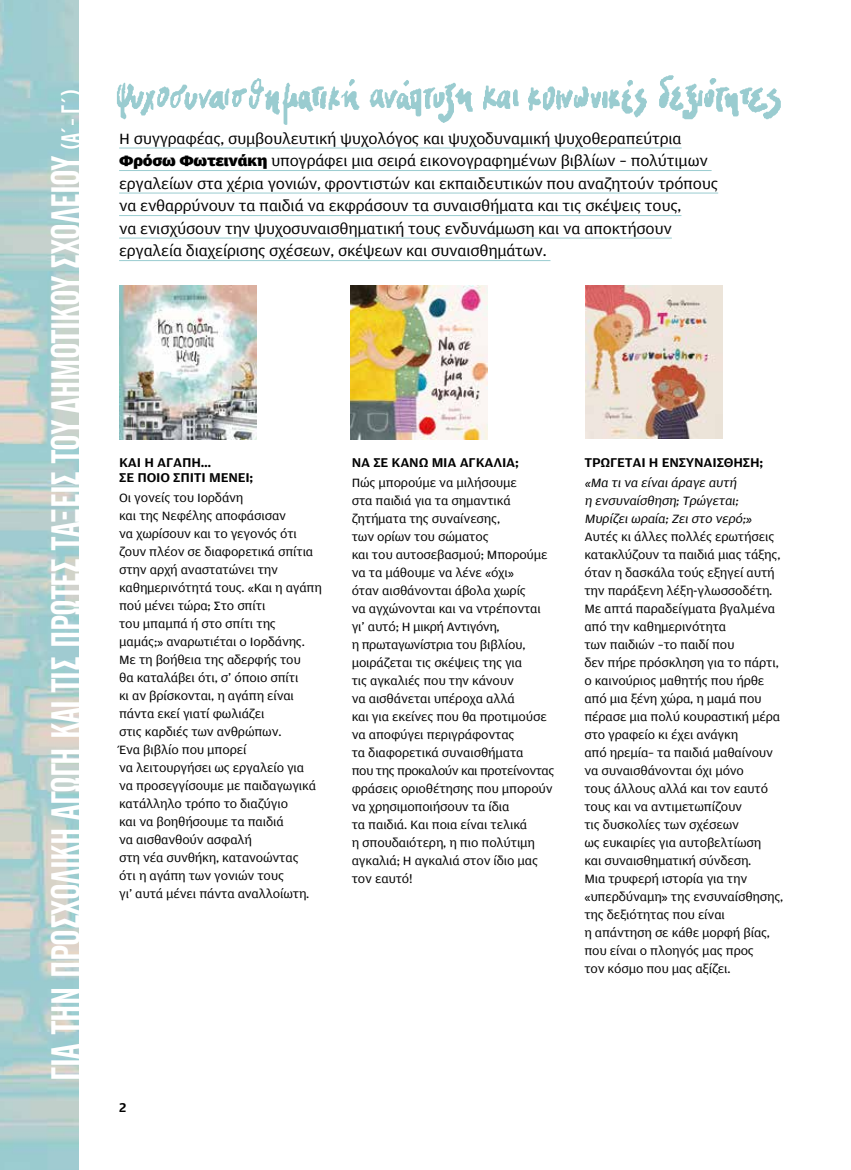
<style>
.page{position:relative;width:851px;height:1170px;background:#fff}
.page>*{position:absolute;margin:0;border:0;box-sizing:border-box;transform-origin:0 0}
.t1{font:39.75px "CF Blast Gothic Medi";letter-spacing:-.01em;color:#fff}
.t2{font:expanded 15.75px/22.5px "Amplitude GR";letter-spacing:-.015em;color:#000}
.t3{font:500 expanded 13.5px/15px "Amplitude GR";letter-spacing:-.015em;color:#000}
.t4{font:expanded 12.75px/18px "Amplitude GR";letter-spacing:-.015em;color:#000}
.s1{font-size:25.5px}
.s2{font-weight:900}
</style>
<div class="page">
<img style="left:0;top:0;width:78px;height:1169px">
<hr style="left:119px;top:148px;width:562px;height:1px;background:#9accd0">
<hr style="left:119px;top:170px;width:592px;height:1px;background:#9accd0">
<hr style="left:119px;top:193px;width:599px;height:1px;background:#9accd0">
<hr style="left:119px;top:215px;width:562px;height:1px;background:#9accd0">
<hr style="left:119px;top:238px;width:552px;height:1px;background:#9accd0">
<hr style="left:119px;top:260px;width:431px;height:1px;background:#9accd0">
<img style="left:119px;top:285px;width:137px;height:154px">
<img style="left:351px;top:285px;width:137px;height:154px">
<img style="left:585px;top:285px;width:137px;height:154px">
<svg style="left:483px;top:86px;width:35px;height:24px"></svg>
<svg style="left:659px;top:75px;width:121px;height:44px"></svg>
<svg style="left:117px;top:78px;width:242px;height:47px"></svg>
<svg style="left:528px;top:80px;width:118px;height:37px"></svg>
<svg style="left:370px;top:80px;width:102px;height:43px"></svg>
<h1 class="t1" style="left:46px;top:1080px;width:992px;rotate:-90deg">ΓΙΑ ΤΗΝ ΠΡΟΣΧΟΛΙΚΗ ΑΓΩΓΗ ΚΑΙ ΤΙΣ ΠΡΩΤΕΣ ΤΑΞΕΙΣ ΤΟΥ ΔΗΜΟΤΙΚΟΥ ΣΧΟΛΕΙΟΥ <span class="s1">(Α΄ - Γ΄)</span></h1>
<p class="t2" style="left:119px;top:127px;width:600px">Η συγγραφέας, συμβουλευτική ψυχολόγος και ψυχοδυναμική ψυχοθεραπεύτρια <span class="s2">Φρόσω Φωτεινάκη</span> υπογράφει μια σειρά εικονογραφημένων βιβλίων – πολύτιμων εργαλείων στα χέρια γονιών, φροντιστών και εκπαιδευτικών που αναζητούν τρόπους να ενθαρρύνουν τα παιδιά να εκφράσουν τα συναισθήματα και τις σκέψεις τους,<br>να ενισχύσουν την ψυχοσυναισθηματική τους ενδυνάμωση και να αποκτήσουν εργαλεία διαχείρισης σχέσεων, σκέψεων και συναισθημάτων.</p>
<p class="t3" style="left:119px;top:455px;width:136px">ΚΑΙ Η ΑΓΆΠΗ…<br>ΣΕ ΠΟΙΟ ΣΠΊΤΙ ΜΈΝΕΙ;</p>
<p class="t4" style="left:119px;top:488px;width:204px">Οι γονείς του Ιορδάνη<br>και της Νεφέλης αποφάσισαν<br>να χωρίσουν και το γεγονός ότι ζουν πλέον σε διαφορετικά σπίτια στην αρχή αναστατώνει την καθημερινότητά τους. «Και η αγάπη πού μένει τώρα; Στο σπίτι<br>του μπαμπά ή στο σπίτι της μαμάς;» αναρωτιέται ο Ιορδάνης.<br>Με τη βοήθεια της αδερφής του<br>θα καταλάβει ότι, σ’ όποιο σπίτι<br>κι αν βρίσκονται, η αγάπη είναι πάντα εκεί γιατί φωλιάζει<br>στις καρδιές των ανθρώπων.<br>Ένα βιβλίο που μπορεί<br>να λειτουργήσει ως εργαλείο για<br>να προσεγγίσουμε με παιδαγωγικά κατάλληλο τρόπο το διαζύγιο<br>και να βοηθήσουμε τα παιδιά<br>να αισθανθούν ασφαλή<br>στη νέα συνθήκη, κατανοώντας<br>ότι η αγάπη των γονιών τους<br>γι’ αυτά μένει πάντα αναλλοίωτη.</p>
<p class="t3" style="left:351px;top:455px;width:169px">ΝΑ ΣΕ ΚΆΝΩ ΜΙΑ ΑΓΚΑΛΙΆ;</p>
<p class="t4" style="left:351px;top:473px;width:204px">Πώς μπορούμε να μιλήσουμε<br>στα παιδιά για τα σημαντικά ζητήματα της συναίνεσης,<br>των ορίων του σώματος<br>και του αυτοσεβασμού; Μπορούμε να τα μάθουμε να λένε «όχι»<br>όταν αισθάνονται άβολα χωρίς<br>να αγχώνονται και να ντρέπονται γι’ αυτό; Η μικρή Αντιγόνη,<br>η πρωταγωνίστρια του βιβλίου, μοιράζεται τις σκέψεις της για<br>τις αγκαλιές που την κάνουν<br>να αισθάνεται υπέροχα αλλά<br>και για εκείνες που θα προτιμούσε να αποφύγει περιγράφοντας<br>τα διαφορετικά συναισθήματα<br>που της προκαλούν και προτείνοντας φράσεις οριοθέτησης που μπορούν να χρησιμοποιήσουν τα ίδια<br>τα παιδιά. Και ποια είναι τελικά<br>η σπουδαιότερη, η πιο πολύτιμη αγκαλιά; Η αγκαλιά στον ίδιο μας τον εαυτό!</p>
<p class="t3" style="left:584px;top:455px;width:180px">ΤΡΏΓΕΤΑΙ Η ΕΝΣΥΝΑΊΣΘΗΣΗ;</p>
<p class="t4" style="left:584px;top:473px;width:200px">«Μα τι να είναι άραγε αυτή<br>η ενσυναίσθηση; Τρώγεται;<br>Μυρίζει ωραία; Ζει στο νερό;»<br>Αυτές κι άλλες πολλές ερωτήσεις κατακλύζουν τα παιδιά μιας τάξης, όταν η δασκάλα τούς εξηγεί αυτή την παράξενη λέξη-γλωσσοδέτη.<br>Με απτά παραδείγματα βγαλμένα από την καθημερινότητα<br>των παιδιών –το παιδί που<br>δεν πήρε πρόσκληση για το πάρτι, ο καινούριος μαθητής που ήρθε από μια ξένη χώρα, η μαμά που πέρασε μια πολύ κουραστική μέρα στο γραφείο κι έχει ανάγκη<br>από ηρεμία– τα παιδιά μαθαίνουν να συναισθάνονται όχι μόνο<br>τους άλλους αλλά και τον εαυτό τους και να αντιμετωπίζουν<br>τις δυσκολίες των σχέσεων<br>ως ευκαιρίες για αυτοβελτίωση<br>και συναισθηματική σύνδεση.<br>Μια τρυφερή ιστορία για την «υπερδύναμη» της ενσυναίσθησης, της δεξιότητας που είναι<br>η απάντηση σε κάθε μορφή βίας, που είναι ο πλοηγός μας προς<br>τον κόσμο που μας αξίζει.</p>
<p class="t3" style="left:119px;top:1100px;width:9px">2</p>
</div>
